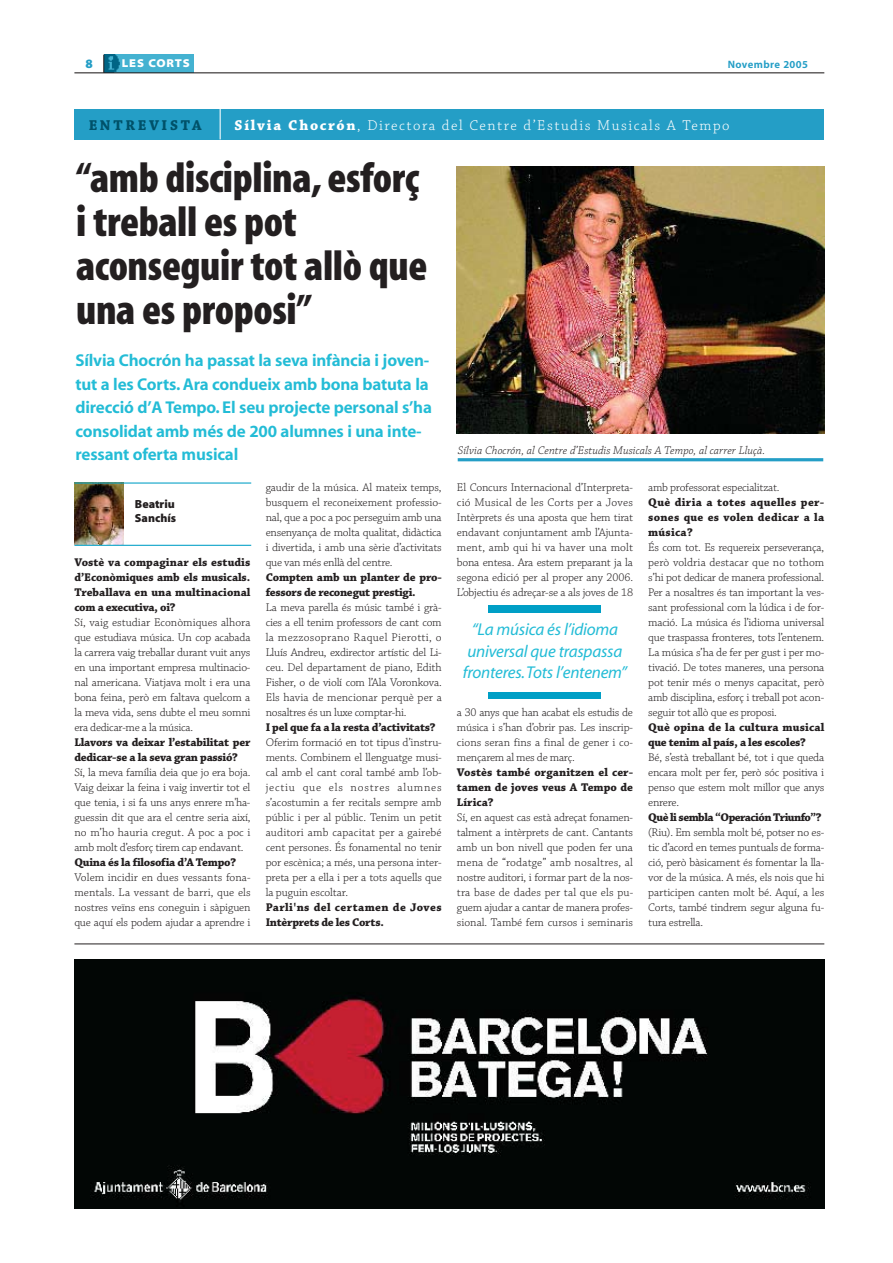
<style>
.page{position:relative;width:893px;height:1263px;background:#fff}
.page>*{position:absolute;margin:0;border:0;box-sizing:border-box;transform-origin:0 0}
.t1{font:700 condensed 42.9px/44px "Myriad MM";letter-spacing:-.01em;color:#231f20}
.t2{font:700 17.1px/23.5px "Myriad MM";letter-spacing:-.01em;color:#23bcd6}
.t3{font:italic 17.1px/21.5px "Myriad MM";letter-spacing:-.015em;color:#23bcd6;text-align:center}
.t4{font:15px "Chaparral MM";letter-spacing:.1em;color:#fff}
.t5{font:700 15px "Chaparral MM";letter-spacing:.175em;color:#005169}
.t6{font:800 12.9px "Myriad MM";color:#249ec6}
.t7{font:11.85px/15px "Chaparral MM";letter-spacing:-.02em;color:#231f20;text-align:justify}
.t8{font:700 11.85px/15px "Chaparral MM";letter-spacing:-.01em;color:#231f20;text-align:justify}
.t9{font:italic 300 11.85px "Chaparral MM";letter-spacing:.005em;color:#231f20}
.t10{font:700 11.85px/15px "Chaparral MM";letter-spacing:.035em;color:#231f20}
.t11{font:700 11.85px "Chaparral MM";letter-spacing:-.045em;color:#231f20}
.t12{font:800 11.85px/14px "Myriad MM";color:#231f20}
.t13{font:800 expanded 11.55px "Myriad MM";letter-spacing:.07em;color:#fff}
.t14{font:700 10.65px "Myriad MM";letter-spacing:.04em;color:#249ec6}
.s1{font-weight:700}
</style>
<div class="page">
<div style="left:104px;top:55px;width:90px;height:18px;background:#44b2d1"></div>
<img style="left:104px;top:55px;width:16px;height:17px">
<hr style="left:74px;top:72px;width:750px;height:1px;background:#231f20">
<svg style="left:103px;top:55px;width:1px;height:18px"></svg>
<hr style="left:74px;top:944px;width:750px;height:1px;background:#231f20">
<div style="left:74px;top:109px;width:750px;height:30px;background:#249ec6"></div>
<hr style="left:220px;top:109px;width:1px;height:30px;background:#fff">
<img style="left:457px;top:167px;width:367px;height:266px">
<hr style="left:458px;top:458px;width:365px;height:3px;background:#249ec6">
<div style="left:488px;top:605px;width:113px;height:7px;background:#009fc6"></div>
<div style="left:488px;top:692px;width:113px;height:7px;background:#009fc6"></div>
<img style="left:74px;top:484px;width:50px;height:61px">
<hr style="left:74px;top:545px;width:177px;height:1px;background:#009fc6">
<hr style="left:74px;top:483px;width:177px;height:1px;background:#009fc6">
<img style="left:74px;top:959px;width:750px;height:249px">
<p class="t6" style="left:86px;top:57px;width:9px">8</p>
<p class="t13" style="left:122px;top:57px;width:69px">LES CORTS</p>
<p class="t14" style="left:728px;top:58px;width:82px">Novembre 2005</p>
<p class="t5" style="left:89px;top:119px;width:114px">ENTREVISTA</p>
<p class="t4" style="left:235px;top:119px;width:496px"><span class="s1">Sílvia Chocrón</span>, Directora del Centre d’Estudis Musicals A Tempo</p>
<h1 class="t1" style="left:76px;top:159px;width:353px">“amb disciplina, esforç i treball es pot aconseguir tot allò que una es proposi”</h1>
<h2 class="t2" style="left:75px;top:348px;width:358px">Sílvia Chocrón ha passat la seva infància i joven&shy;tut a les Corts. Ara condueix amb bona batuta la direcció d’A Tempo. El seu projecte personal s’ha consolidat amb més de 200 alumnes i una inte&shy;ressant oferta musical</h2>
<p class="t12" style="left:135px;top:498px;width:43px">Beatriu<br>Sanchís</p>
<p class="t8" style="left:74px;top:555px;width:178px">Vostè va compaginar els estudis d’Econòmiques amb els musicals.<br>Treballava en una multinacional com a executiva, oi?</p>
<p class="t7" style="left:74px;top:615px;width:178px">Sí, vaig estudiar Econòmiques alhora que estudiava música. Un cop acabada la carrera vaig treballar durant vuit anys en una important empresa multinacio&shy;nal americana. Viatjava molt i era una bona feina, però em faltava quelcom a la meva vida, sens dubte el meu somni era dedicar-me a la música.</p>
<p class="t8" style="left:74px;top:735px;width:177px">Llavors va deixar l’estabilitat per dedicar-se a la seva gran passió?</p>
<p class="t7" style="left:74px;top:765px;width:178px">Sí, la meva família deia que jo era boja.<br>Vaig deixar la feina i vaig invertir tot el que tenia, i si fa uns anys enrere m'ha&shy;guessin dit que ara el centre seria així, no m’ho hauria cregut. A poc a poc i amb molt d’esforç tirem cap endavant.</p>
<p class="t8" style="left:74px;top:855px;width:163px">Quina és la filosofia d’A Tempo?</p>
<p class="t7" style="left:74px;top:870px;width:178px">Volem incidir en dues vessants fona&shy;mentals. La vessant de barri, que els nostres veïns ens coneguin i sàpiguen que aquí els podem ajudar a aprendre i</p>
<p class="t7" style="left:266px;top:481px;width:178px">gaudir de la música. Al mateix temps, busquem el reconeixement professio&shy;nal, que a poc a poc perseguim amb una ensenyança de molta qualitat, didàctica i divertida, i amb una sèrie d’activitats que van més enllà del centre.</p>
<p class="t8" style="left:266px;top:570px;width:178px">Compten amb un planter de pro&shy;fessors de reconegut prestigi.</p>
<p class="t7" style="left:266px;top:601px;width:178px">La meva parella és músic també i grà&shy;cies a ell tenim professors de cant com la mezzosoprano Raquel Pierotti, o Lluís Andreu, exdirector artístic del Li&shy;ceu. Del departament de piano, Edith Fisher, o de violí com l’Ala Voronkova.<br>Els havia de mencionar perquè per a nosaltres és un luxe comptar-hi.</p>
<p class="t8" style="left:266px;top:720px;width:171px">I pel que fa a la resta d’activitats?</p>
<p class="t7" style="left:266px;top:735px;width:178px">Oferim formació en tot tipus d’instru&shy;ments. Combinem el llenguatge musi&shy;cal amb el cant coral també amb l’ob&shy;jectiu que els nostres alumnes s’acostumin a fer recitals sempre amb públic i per al públic. Tenim un petit auditori amb capacitat per a gairebé cent persones. És fonamental no tenir por escènica; a més, una persona inter&shy;preta per a ella i per a tots aquells que la puguin escoltar.</p>
<p class="t10" style="left:266px;top:900px;width:177px">Parli'ns del certamen de Joves<br>Intèrprets de les Corts.</p>
<p class="t9" style="left:458px;top:443px;width:309px">Sílvia Chocrón, al Centre d’Estudis Musicals A Tempo, al carrer Lluçà.</p>
<p class="t7" style="left:457px;top:481px;width:178px">El Concurs Internacional d’Interpreta&shy;ció Musical de les Corts per a Joves Intèrprets és una aposta que hem tirat endavant conjuntament amb l’Ajunta&shy;ment, amb qui hi va haver una molt bona entesa. Ara estem preparant ja la segona edició per al proper any 2006.<br>L’objectiu és adreçar-se a als joves de 18</p>
<h2 class="t3" style="left:463px;top:618px;width:166px">“La música és l’idioma universal que traspassa fronteres.Tots l’entenem”</h2>
<p class="t7" style="left:457px;top:705px;width:178px">a 30 anys que han acabat els estudis de música i s’han d’obrir pas. Les inscrip&shy;cions seran fins a final de gener i co&shy;mençarem al mes de març.</p>
<p class="t8" style="left:457px;top:765px;width:178px">Vostès també organitzen el cer&shy;tamen de joves veus A Tempo de Lírica?</p>
<p class="t7" style="left:457px;top:810px;width:178px">Sí, en aquest cas està adreçat fonamen&shy;talment a intèrprets de cant. Cantants amb un bon nivell que poden fer una mena de “rodatge” amb nosaltres, al nostre auditori, i formar part de la nos&shy;tra base de dades per tal que els pu&shy;guem ajudar a cantar de manera profes&shy;sional. També fem cursos i seminaris</p>
<p class="t7" style="left:648px;top:481px;width:133px">amb professorat especialitzat.</p>
<p class="t8" style="left:648px;top:495px;width:178px">Què diria a totes aquelles per&shy;sones que es volen dedicar a la música?</p>
<p class="t7" style="left:648px;top:541px;width:178px">És com tot. Es requereix perseverança, però voldria destacar que no tothom s’hi pot dedicar de manera professional.<br>Per a nosaltres és tan important la ves&shy;sant professional com la lúdica i de for&shy;mació. La música és l’idioma universal que traspassa fronteres, tots l’entenem.<br>La música s’ha de fer per gust i per mo&shy;tivació. De totes maneres, una persona pot tenir més o menys capacitat, però amb disciplina, esforç i treball pot acon&shy;seguir tot allò que es proposi.</p>
<p class="t8" style="left:648px;top:720px;width:178px">Què opina de la cultura musical que tenim al país, a les escoles?</p>
<p class="t7" style="left:648px;top:750px;width:178px">Bé, s’està treballant bé, tot i que queda encara molt per fer, però sóc positiva i penso que estem molt millor que anys enrere.</p>
<p class="t11" style="left:648px;top:812px;width:175px">Què li sembla “Operación Triunfo”?</p>
<p class="t7" style="left:648px;top:825px;width:178px">(Riu). Em sembla molt bé, potser no es&shy;tic d’acord en temes puntuals de forma&shy;ció, però bàsicament és fomentar la lla&shy;vor de la música. A més, els nois que hi participen canten molt bé. Aquí, a les Corts, també tindrem segur alguna fu&shy;tura estrella.</p>
</div>
